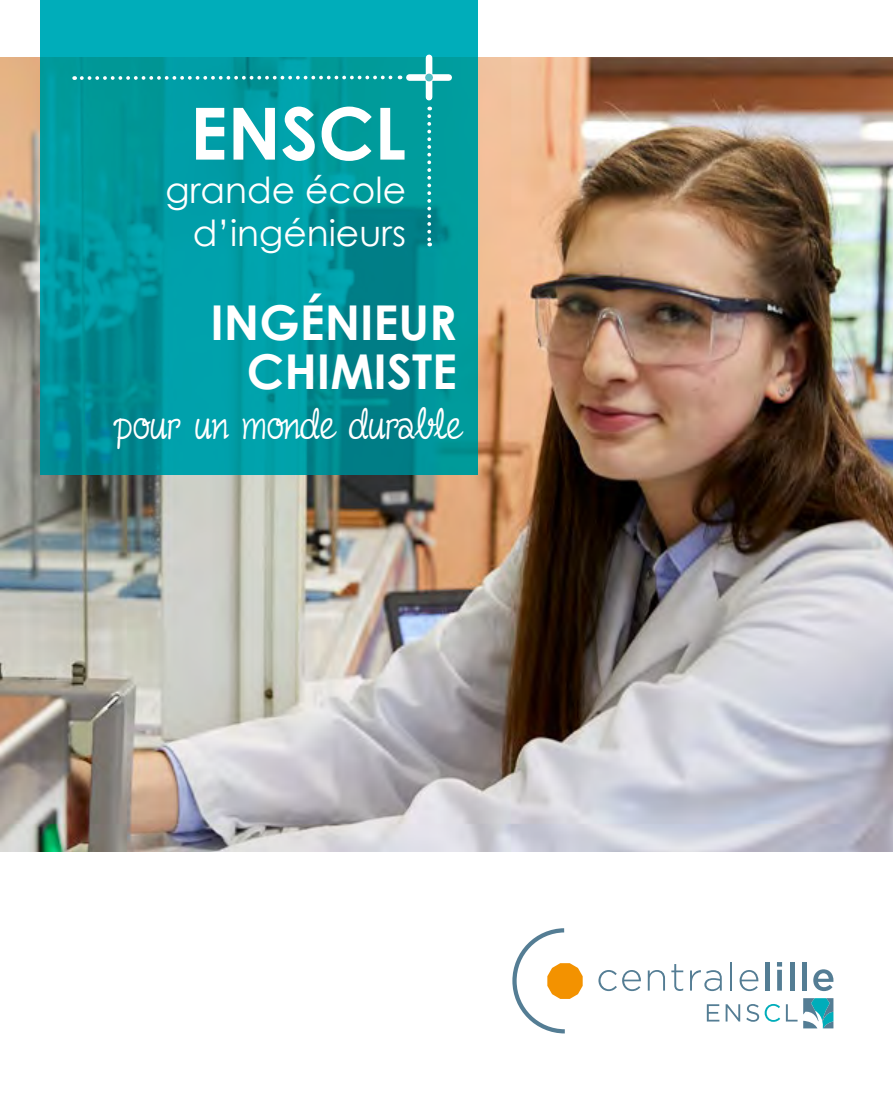
<style>
.page{position:relative;width:893px;height:1106px;background:#fff}
.page>*{position:absolute;margin:0;border:0;box-sizing:border-box;transform-origin:0 0}
.t1{font:700 72px "Century Gothic";color:#fff}
.t2{font:48px "Fineliner Script";color:#fff}
.t3{font:700 48px/48px "Century Gothic";color:#fff;text-align:right}
.t4{font:36px/43.2px "Century Gothic";color:#fff;text-align:right}
</style>
<div class="page">
<svg style="left:598px;top:970px;width:43px;height:21px"></svg>
<svg style="left:648px;top:970px;width:17px;height:20px"></svg>
<svg style="left:671px;top:964px;width:12px;height:27px"></svg>
<svg style="left:690px;top:970px;width:32px;height:21px"></svg>
<hr style="left:730px;top:961px;width:2px;height:29px;background:#547d94">
<svg style="left:740px;top:970px;width:18px;height:21px"></svg>
<hr style="left:765px;top:961px;width:4px;height:29px;background:#547d94">
<svg style="left:777px;top:962px;width:5px;height:28px"></svg>
<hr style="left:790px;top:961px;width:4px;height:29px;background:#547d94">
<div style="left:802px;top:961px;width:5px;height:29px;background:#547d94"></div>
<svg style="left:813px;top:969px;width:20px;height:22px"></svg>
<svg style="left:512px;top:928px;width:71px;height:105px"></svg>
<svg style="left:803px;top:998px;width:30px;height:30px"></svg>
<svg style="left:707px;top:1004px;width:12px;height:17px"></svg>
<svg style="left:726px;top:1004px;width:14px;height:17px"></svg>
<svg style="left:746px;top:1004px;width:13px;height:17px"></svg>
<svg style="left:765px;top:1004px;width:15px;height:17px"></svg>
<svg style="left:786px;top:1004px;width:11px;height:17px"></svg>
<img style="left:0;top:57px;width:893px;height:794px">
<svg style="left:40px;top:0;width:438px;height:474px;background:#0099a0"></svg>
<svg style="left:427px;top:116px;width:4px;height:130px"></svg>
<div style="left:409px;top:74px;width:40px;height:7px;background:#fff"></div>
<div style="left:426px;top:58px;width:6px;height:39px;background:#fff"></div>
<svg style="left:425px;top:74px;width:8px;height:7px"></svg>
<svg style="left:74px;top:74px;width:327px;height:8px;background:#2daaad"></svg>
<h1 class="t1" style="left:190px;top:79px;width:218px">ENSCL</h1>
<p class="t4" style="left:166px;top:168px;width:242px">grande école d’ingénieurs</p>
<h2 class="t3" style="left:210px;top:297px;width:248px">INGÉNIEUR<br>CHIMISTE</h2>
<h2 class="t2" style="left:116px;top:399px;width:347px">pour un monde durable</h2>
</div>
